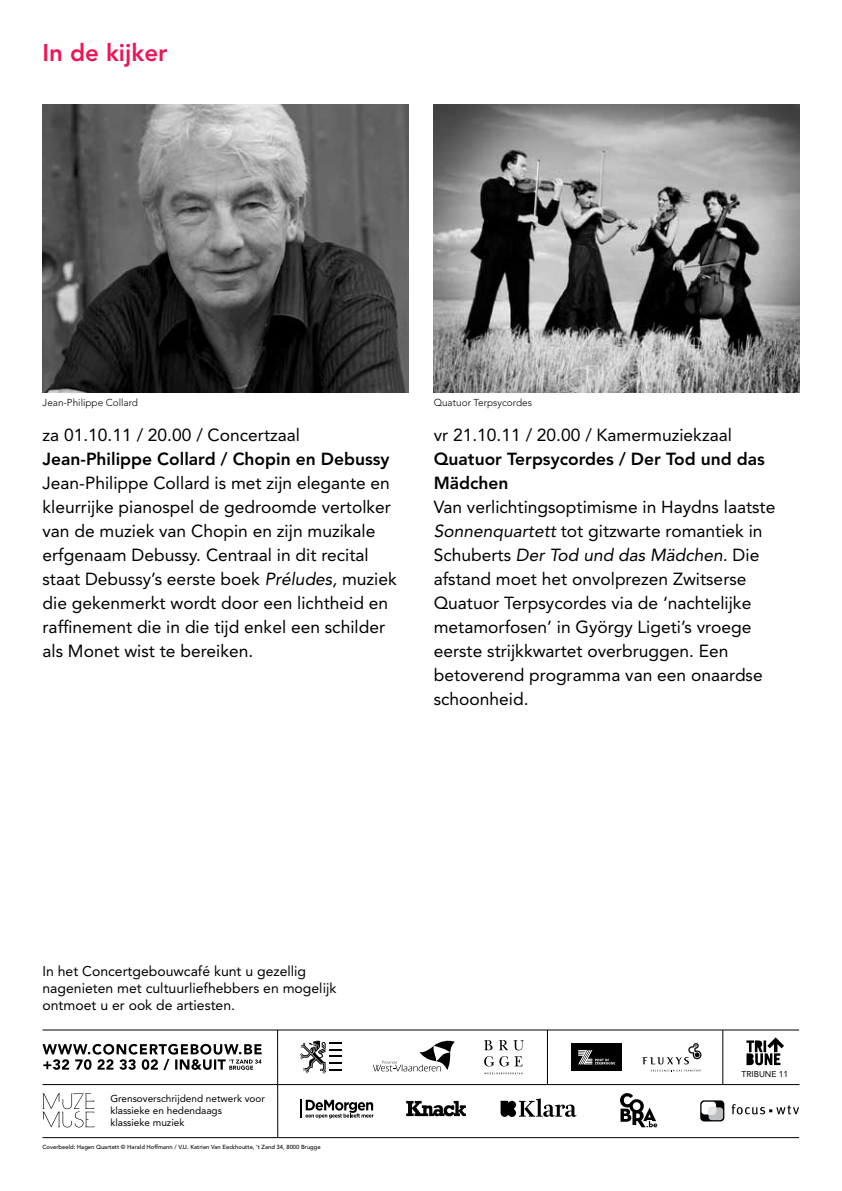
<style>
.page{position:relative;width:842px;height:1191px;background:#fff}
.page>*{position:absolute;margin:0;border:0;box-sizing:border-box;transform-origin:0 0}
.t1{font:800 24px "Avenir LT";color:#ed1556}
.t2{font:17.4px/24px "Avenir LT";color:#000}
.t3{font:800 17.4px/24px "Avenir LT";color:#000}
.t4{font:14px/16.8px "Avenir LT";color:#000}
.t5{font:10px/12px "Avenir LT";color:#000}
.t6{font:300 10px "Avenir LT";color:#000}
.t7{font:8.4px "Avenir LT";color:#000}
.t8{font:500 5.8px "Avenir LT";color:#000}
.s1{font-style:italic}
</style>
<div class="page">
<img style="left:43px;top:105px;width:365px;height:288px">
<img style="left:434px;top:105px;width:365px;height:288px">
<svg style="left:43px;top:1044px;width:219px;height:26px"></svg>
<hr style="left:43px;top:1084px;width:756px;height:1px;background:#000">
<hr style="left:43px;top:1029px;width:756px;height:1px;background:#000">
<hr style="left:547px;top:1030px;width:1px;height:54px;background:#000">
<hr style="left:43px;top:1137px;width:756px;height:1px;background:#000">
<hr style="left:277px;top:1030px;width:1px;height:107px;background:#000">
<svg style="left:300px;top:1040px;width:42px;height:34px"></svg>
<svg style="left:373px;top:1040px;width:82px;height:31px"></svg>
<svg style="left:484px;top:1072px;width:39px;height:2px"></svg>
<svg style="left:484px;top:1040px;width:8px;height:10px"></svg>
<svg style="left:499px;top:1040px;width:25px;height:10px"></svg>
<svg style="left:484px;top:1056px;width:38px;height:10px"></svg>
<svg style="left:642px;top:1043px;width:59px;height:28px"></svg>
<div style="left:571px;top:1043px;width:50px;height:28px;background:#000"></div>
<svg style="left:578px;top:1050px;width:37px;height:14px"></svg>
<svg style="left:300px;top:1099px;width:74px;height:19px"></svg>
<svg style="left:501px;top:1098px;width:75px;height:19px"></svg>
<svg style="left:732px;top:1104px;width:67px;height:10px"></svg>
<svg style="left:700px;top:1100px;width:24px;height:21px"></svg>
<svg style="left:620px;top:1093px;width:37px;height:34px"></svg>
<svg style="left:406px;top:1101px;width:60px;height:16px"></svg>
<hr style="left:722px;top:1030px;width:1px;height:54px;background:#000">
<svg style="left:746px;top:1037px;width:38px;height:28px"></svg>
<svg style="left:43px;top:1093px;width:51px;height:34px"></svg>
<h1 class="t1" style="left:43px;top:38px;width:126px">In de kijker</h1>
<p class="t6" style="left:43px;top:397px;width:97px">Jean-Philippe Collard</p>
<p class="t6" style="left:434px;top:397px;width:100px">Quatuor Terpsycordes</p>
<p class="t2" style="left:43px;top:423px;width:259px">za 01.10.11 / 20.00 / Concertzaal</p>
<p class="t3" style="left:43px;top:447px;width:349px">Jean-Philippe Collard / Chopin en Debussy</p>
<p class="t2" style="left:43px;top:471px;width:356px">Jean-Philippe Collard is met zijn elegante en kleurrijke pianospel de gedroomde vertolker van de muziek van Chopin en zijn muzikale erfgenaam Debussy. Centraal in dit recital staat Debussy’s eerste boek <span class="s1">Préludes,</span> muziek die gekenmerkt wordt door een lichtheid en raffinement die in die tijd enkel een schilder als Monet wist te bereiken.</p>
<p class="t2" style="left:434px;top:423px;width:300px">vr 21.10.11 / 20.00 / Kamermuziekzaal</p>
<p class="t3" style="left:434px;top:447px;width:333px">Quatuor Terpsycordes / Der Tod und das<br>Mädchen</p>
<p class="t2" style="left:434px;top:495px;width:343px">Van verlichtingsoptimisme in Haydns laatste <span class="s1">Sonnenquartett</span> tot gitzwarte romantiek in Schuberts <span class="s1">Der Tod und das Mädchen.</span> Die afstand moet het onvolprezen Zwitserse Quatuor Terpsycordes via de ‘nachtelijke metamorfosen’ in György Ligeti’s vroege eerste strijkkwartet overbruggen. Een betoverend programma van een onaardse schoonheid.</p>
<p class="t4" style="left:43px;top:963px;width:295px">In het Concertgebouwcafé kunt u gezellig nagenieten met cultuurliefhebbers en mogelijk ontmoet u er ook de artiesten.</p>
<p class="t5" style="left:110px;top:1092px;width:156px">Grensoverschrijdend netwerk voor klassieke en hedendaags<br>klassieke muziek</p>
<p class="t8" style="left:43px;top:1143px;width:280px">Coverbeeld: Hagen Quartett © Harald Hoffmann / V.U. Katrien Van Eeckhoutte, ’t Zand 34, 8000 Brugge</p>
<p class="t7" style="left:741px;top:1068px;width:6px">tribune</p>
<p class="t7" style="left:779px;top:1068px;width:11px">11</p>
</div>
